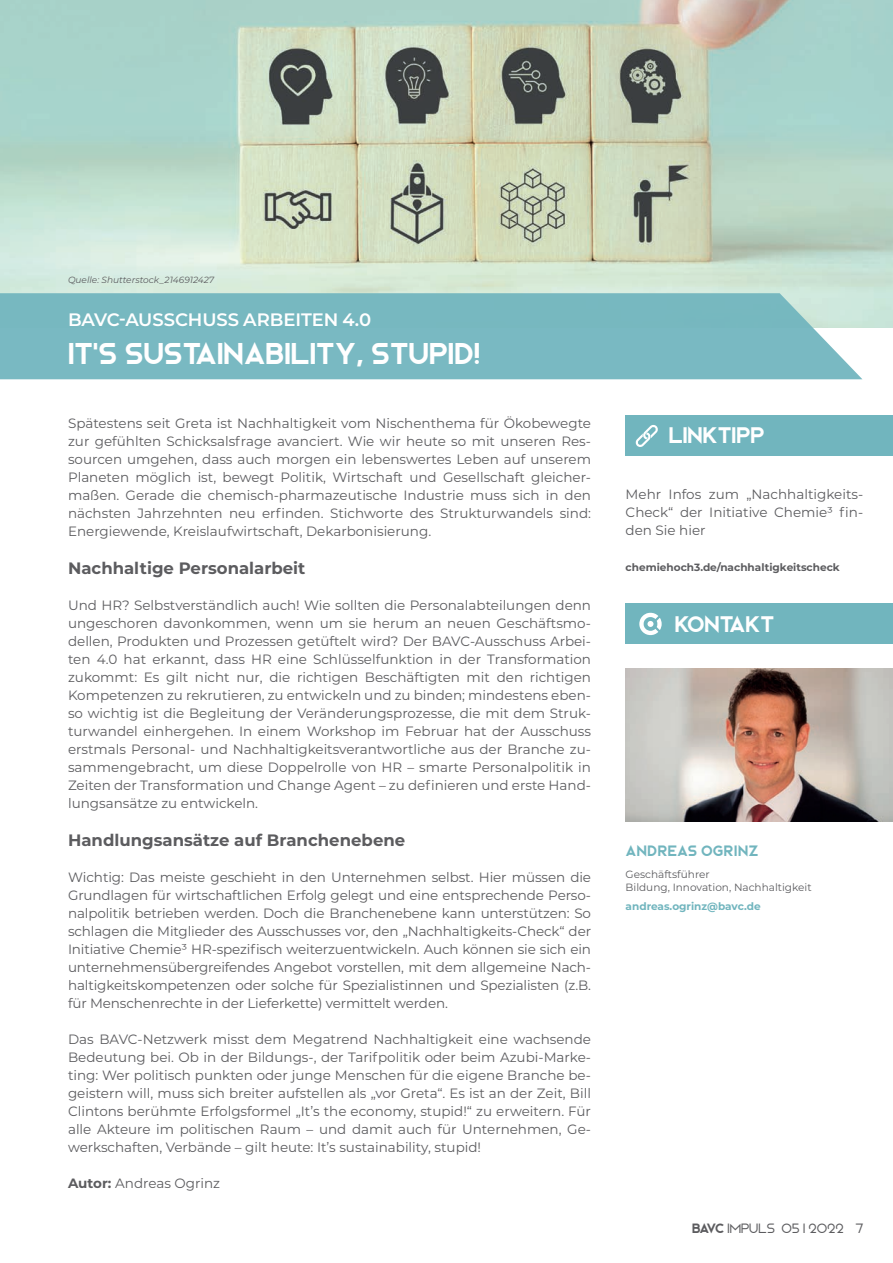
<style>
.page{position:relative;width:893px;height:1263px;background:#fff}
.page>*{position:absolute;margin:0;border:0;box-sizing:border-box;transform-origin:0 0}
.t1{font:30px "Bjorn";color:#fff}
.t2{font:22.5px "Bjorn";color:#fff}
.t3{font:600 18px "Montserrat";letter-spacing:-.005em;color:#fff}
.t4{font:700 16.5px "Montserrat";color:#5c5c5f}
.t5{font:15px "Bjorn";letter-spacing:.025em;color:#71b5be}
.t6{font:13.5px/18px "Montserrat";color:#5c5c5f;text-align:justify}
.t7{font:300 13.5px "Bjorn";color:#5c5c5f}
.t8{font:10.5px/12.6px "Montserrat";color:#5c5c5f}
.t9{font:700 10.5px "Montserrat";color:#5c5c5f}
.t10{font:700 10.5px "Montserrat";color:#71b5be}
.t11{font:italic 9px "Montserrat";color:#5c5c5f}
.s1{font-weight:700}
.s2{font-weight:400}
</style>
<div class="page">
<img style="left:0;top:0;width:893px;height:327px">
<div style="left:0;top:293px;width:862px;height:86px;background:#79b9c2"></div>
<div style="left:626px;top:415px;width:267px;height:40px;background:#71b5be"></div>
<svg style="left:635px;top:425px;width:23px;height:22px"></svg>
<div style="left:626px;top:604px;width:267px;height:40px;background:#71b5be"></div>
<img style="left:626px;top:668px;width:267px;height:153px">
<svg style="left:639px;top:613px;width:23px;height:22px"></svg>
<p class="t11" style="left:68px;top:274px;width:148px">Quelle: Shutterstock_2146912427</p>
<h3 class="t3" style="left:68px;top:306px;width:305px">BAVC-AUSSCHUSS ARBEITEN 4.0</h3>
<h1 class="t1" style="left:68px;top:335px;width:414px">IT’S SUSTAINABILITY, STUPID!</h1>
<p class="t6" style="left:68px;top:414px;width:525px">Spätestens seit Greta ist Nachhaltigkeit vom Nischenthema für Ökobewegte zur gefühlten Schicksalsfrage avanciert. Wie wir heute so mit unseren Res&shy;sourcen umgehen, dass auch morgen ein lebenswertes Leben auf unserem Planeten möglich ist, bewegt Politik, Wirtschaft und Gesellschaft gleicher&shy;maßen. Gerade die chemisch-pharmazeutische Industrie muss sich in den nächsten Jahrzehnten neu erfinden. Stichworte des Strukturwandels sind:<br>Energiewende, Kreislaufwirtschaft, Dekarbonisierung.</p>
<p class="t4" style="left:68px;top:556px;width:239px">Nachhaltige Personalarbeit</p>
<p class="t6" style="left:68px;top:595px;width:525px">Und HR? Selbstverständlich auch! Wie sollten die Personalabteilungen denn ungeschoren davonkommen, wenn um sie herum an neuen Geschäftsmo&shy;dellen, Produkten und Prozessen getüftelt wird? Der BAVC-Ausschuss Arbei&shy;ten 4.0 hat erkannt, dass HR eine Schlüsselfunktion in der Transformation zukommt: Es gilt nicht nur, die richtigen Beschäftigten mit den richtigen Kompetenzen zu rekrutieren, zu entwickeln und zu binden; mindestens eben&shy;so wichtig ist die Begleitung der Veränderungsprozesse, die mit dem Struk&shy;turwandel einhergehen. In einem Workshop im Februar hat der Ausschuss erstmals Personal- und Nachhaltigkeitsverantwortliche aus der Branche zu&shy;sammengebracht, um diese Doppelrolle von HR – smarte Personalpolitik in Zeiten der Transformation und Change Agent – zu definieren und erste Hand&shy;lungsansätze zu entwickeln.</p>
<p class="t4" style="left:68px;top:828px;width:339px">Handlungsansätze auf Branchenebene</p>
<p class="t6" style="left:68px;top:867px;width:525px">Wichtig: Das meiste geschieht in den Unternehmen selbst. Hier müssen die Grundlagen für wirtschaftlichen Erfolg gelegt und eine entsprechende Perso&shy;nalpolitik betrieben werden. Doch die Branchenebene kann unterstützen: So schlagen die Mitglieder des Ausschusses vor, den „Nachhaltigkeits-Check“ der Initiative Chemie³ HR-spezifisch weiterzuentwickeln. Auch können sie sich ein unternehmensübergreifendes Angebot vorstellen, mit dem allgemeine Nach&shy;haltigkeitskompetenzen oder solche für Spezialistinnen und Spezialisten (z.B. für Menschenrechte in der Lieferkette) vermittelt werden.</p>
<p class="t6" style="left:68px;top:1029px;width:524px">Das BAVC-Netzwerk misst dem Megatrend Nachhaltigkeit eine wachsende Bedeutung bei. Ob in der Bildungs-, der Tarifpolitik oder beim Azubi-Marke&shy;ting: Wer politisch punkten oder junge Menschen für die eigene Branche be&shy;geistern will, muss sich breiter aufstellen als „vor Greta“. Es ist an der Zeit, Bill Clintons berühmte Erfolgsformel „It’s the economy, stupid!“ zu erweitern. Für alle Akteure im politischen Raum – und damit auch für Unternehmen, Ge&shy;werkschaften, Verbände – gilt heute: It’s sustainability, stupid!</p>
<p class="t6" style="left:68px;top:1173px;width:154px"><span class="s1">Autor:</span> Andreas Ogrinz</p>
<h2 class="t2" style="left:669px;top:422px;width:98px">LINKTIPP</h2>
<p class="t6" style="left:626px;top:485px;width:239px">Mehr Infos zum „Nachhaltigkeits-Check“ der Initiative Chemie³ fin&shy;den Sie hier</p>
<p class="t9" style="left:626px;top:560px;width:216px">chemiehoch3.de/nachhaltigkeitscheck</p>
<h2 class="t2" style="left:675px;top:611px;width:101px">KONTAKT</h2>
<p class="t5" style="left:626px;top:842px;width:134px">ANDREAS OGRINZ</p>
<p class="t8" style="left:626px;top:868px;width:188px">Geschäftsführer<br>Bildung, Innovation, Nachhaltigkeit</p>
<p class="t10" style="left:626px;top:899px;width:137px">andreas.ogrinz@bavc.de</p>
<p class="t7" style="left:692px;top:1220px;width:173px"><span class="s2">BAVC</span> IMPULS 05 I 2022 7</p>
</div>
